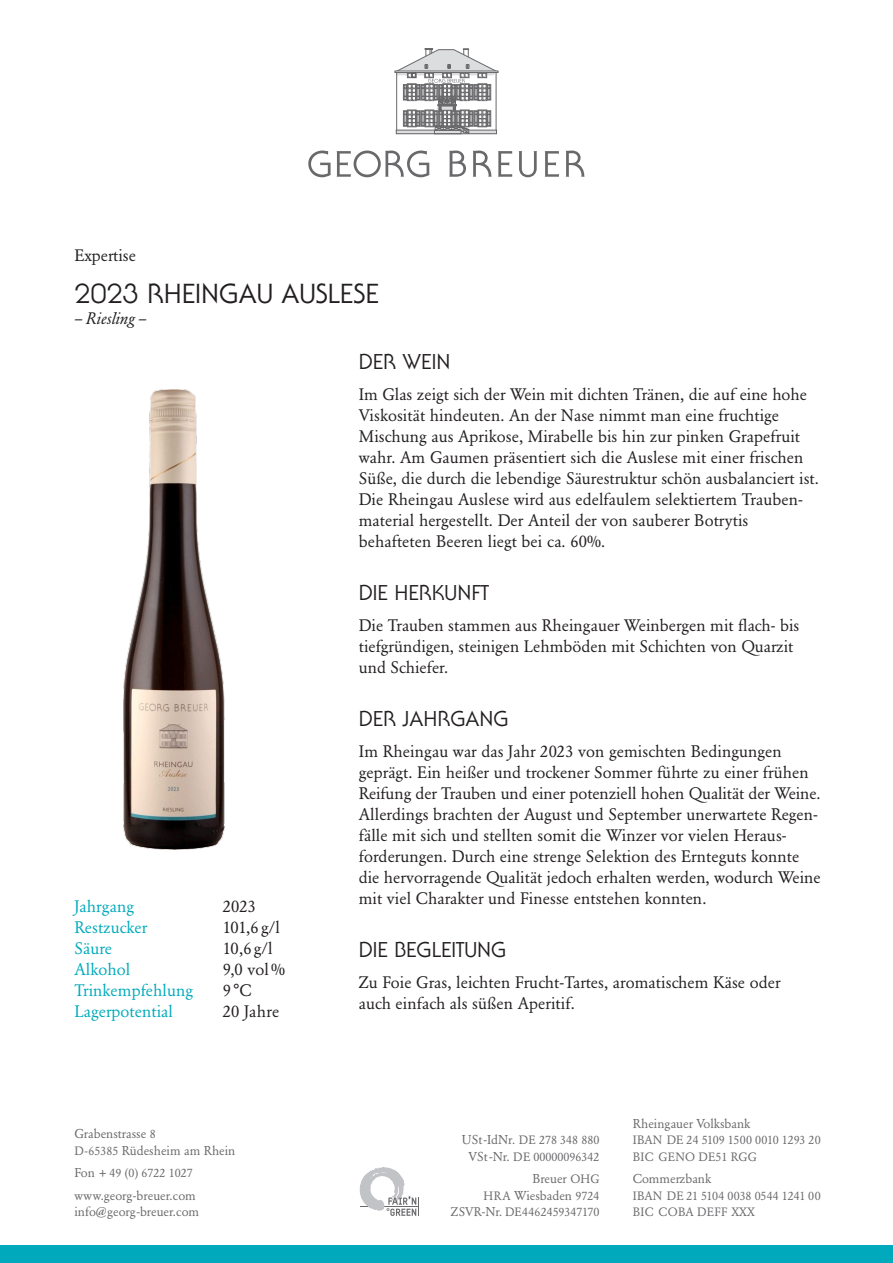
<style>
.page{position:relative;width:893px;height:1263px;background:#fff}
.page>*{position:absolute;margin:0;border:0;box-sizing:border-box;transform-origin:0 0}
.t1{font:27px "Serif Gothic Std";color:#231f20}
.t2{font:21px "Serif Gothic Std";color:#231f20}
.t3{font:16.5px/21px "Garamond Berth BQ";letter-spacing:.005em;color:#231f20}
.t4{font:16.5px "Garamond Berth BQ";letter-spacing:.005em;color:#00aabc}
.t5{font:italic 16.5px "Garamond Berth BQ";color:#231f20}
.t6{font:12.75px/16.5px "Garamond Berth BQ";color:#69696c}
.t7{font:12px/16.5px "Garamond Berth BQ";color:#69696c}
.s1{font-size:12px}
.s2{font-size:12.75px}
.s3{font-size:12.45px}
</style>
<div class="page">
<svg style="left:473px;top:151px;width:19px;height:26px"></svg>
<svg style="left:566px;top:151px;width:19px;height:26px"></svg>
<svg style="left:449px;top:151px;width:17px;height:26px"></svg>
<svg style="left:545px;top:151px;width:14px;height:26px"></svg>
<svg style="left:498px;top:151px;width:14px;height:26px"></svg>
<svg style="left:519px;top:151px;width:18px;height:26px"></svg>
<svg style="left:308px;top:151px;width:121px;height:26px"></svg>
<svg style="left:394px;top:48px;width:105px;height:86px"></svg>
<div style="left:0;top:1246px;width:893px;height:17px;background:#00aabc"></div>
<svg style="left:360px;top:1167px;width:59px;height:49px"></svg>
<img style="left:123px;top:390px;width:102px;height:460px">
<p class="t3" style="left:74px;top:245px;width:63px">Expertise</p>
<h1 class="t1" style="left:74px;top:277px;width:306px">2023 RHEINGAU AUSLESE</h1>
<p class="t5" style="left:74px;top:308px;width:73px">– Riesling –</p>
<p class="t4" style="left:74px;top:897px;width:61px">Jahrgang</p>
<p class="t3" style="left:223px;top:896px;width:35px">2023</p>
<p class="t4" style="left:74px;top:918px;width:74px">Restzucker</p>
<p class="t3" style="left:223px;top:917px;width:58px">101,6 g/l</p>
<p class="t4" style="left:74px;top:939px;width:39px">Säure</p>
<p class="t3" style="left:223px;top:938px;width:51px">10,6 g/l</p>
<p class="t4" style="left:74px;top:960px;width:57px">Alkohol</p>
<p class="t3" style="left:223px;top:959px;width:64px">9,0 vol%</p>
<p class="t4" style="left:74px;top:981px;width:120px">Trinkempfehlung</p>
<p class="t3" style="left:223px;top:980px;width:30px">9°C</p>
<p class="t4" style="left:74px;top:1002px;width:100px">Lagerpotential</p>
<p class="t3" style="left:223px;top:1001px;width:58px">20 Jahre</p>
<p class="t6" style="left:74px;top:1126px;width:162px">Grabenstrasse <span class="s1">8<br>D-65385</span> Rüdesheim am Rhein</p>
<p class="t7" style="left:74px;top:1165px;width:120px"><span class="s2">Fon</span> + 49 (0) 6722 1027</p>
<p class="t6" style="left:74px;top:1187px;width:126px">www.georg-breuer.com info@georg-breuer.com</p>
<p class="t2" style="left:359px;top:349px;width:93px">DER WEIN</p>
<p class="t3" style="left:359px;top:384px;width:462px">Im Glas zeigt sich der Wein mit dichten Tränen, die auf eine hohe Viskosität hindeuten. An der Nase nimmt man eine fruchtige Mischung aus Aprikose, Mirabelle bis hin zur pinken Grapefruit wahr. Am Gaumen präsentiert sich die Auslese mit einer frischen Süße, die durch die lebendige Säurestruktur schön ausbalanciert ist.<br>Die Rheingau Auslese wird aus edelfaulem selektiertem Trauben&shy;material hergestellt. Der Anteil der von sauberer Botrytis behafteten Beeren liegt bei ca. 60%.</p>
<p class="t2" style="left:359px;top:580px;width:132px">DIE HERKUNFT</p>
<p class="t3" style="left:359px;top:615px;width:442px">Die Trauben stammen aus Rheingauer Weinbergen mit flach- bis tiefgründigen, steinigen Lehmböden mit Schichten von Quarzit und Schiefer.</p>
<p class="t2" style="left:359px;top:706px;width:151px">DER JAHRGANG</p>
<p class="t3" style="left:359px;top:741px;width:463px">Im Rheingau war das Jahr 2023 von gemischten Bedingungen geprägt. Ein heißer und trockener Sommer führte zu einer frühen Reifung der Trauben und einer potenziell hohen Qualität der Weine.<br>Allerdings brachten der August und September unerwartete Regen&shy;fälle mit sich und stellten somit die Winzer vor vielen Heraus&shy;forderungen. Durch eine strenge Selektion des Ernteguts konnte die hervorragende Qualität jedoch erhalten werden, wodurch Weine mit viel Charakter und Finesse entstehen konnten.</p>
<p class="t2" style="left:359px;top:937px;width:149px">DIE BEGLEITUNG</p>
<p class="t3" style="left:359px;top:972px;width:423px">Zu Foie Gras, leichten Frucht-Tartes, aromatischem Käse oder auch einfach als süßen Aperitif.</p>
<p class="t7" style="left:462px;top:1132px;width:139px;text-align:center"><span class="s2">USt-IdNr.</span> DE 278 348 880<br><span class="s2">VSt-Nr.</span> DE 00000096342</p>
<p class="t6" style="left:484px;top:1171px;width:117px;text-align:right">Breuer <span class="s1">OHG<br>HRA</span> Wiesbaden <span class="s1">9724</span></p>
<p class="t7" style="left:451px;top:1204px;width:150px"><span class="s3">ZSVR</span><span class="s2">-Nr.</span> DE4462459347170</p>
<p class="t6" style="left:633px;top:1115px;width:119px">Rheingauer Volksbank</p>
<p class="t7" style="left:633px;top:1132px;width:189px">IBAN DE 24 5109 1500 0010 1293 20<br>BIC GENO DE51 RGG</p>
<p class="t6" style="left:633px;top:1171px;width:80px">Commerzbank</p>
<p class="t7" style="left:633px;top:1187px;width:189px">IBAN DE 21 5104 0038 0544 1241 00<br>BIC COBA DEFF XXX</p>
</div>
